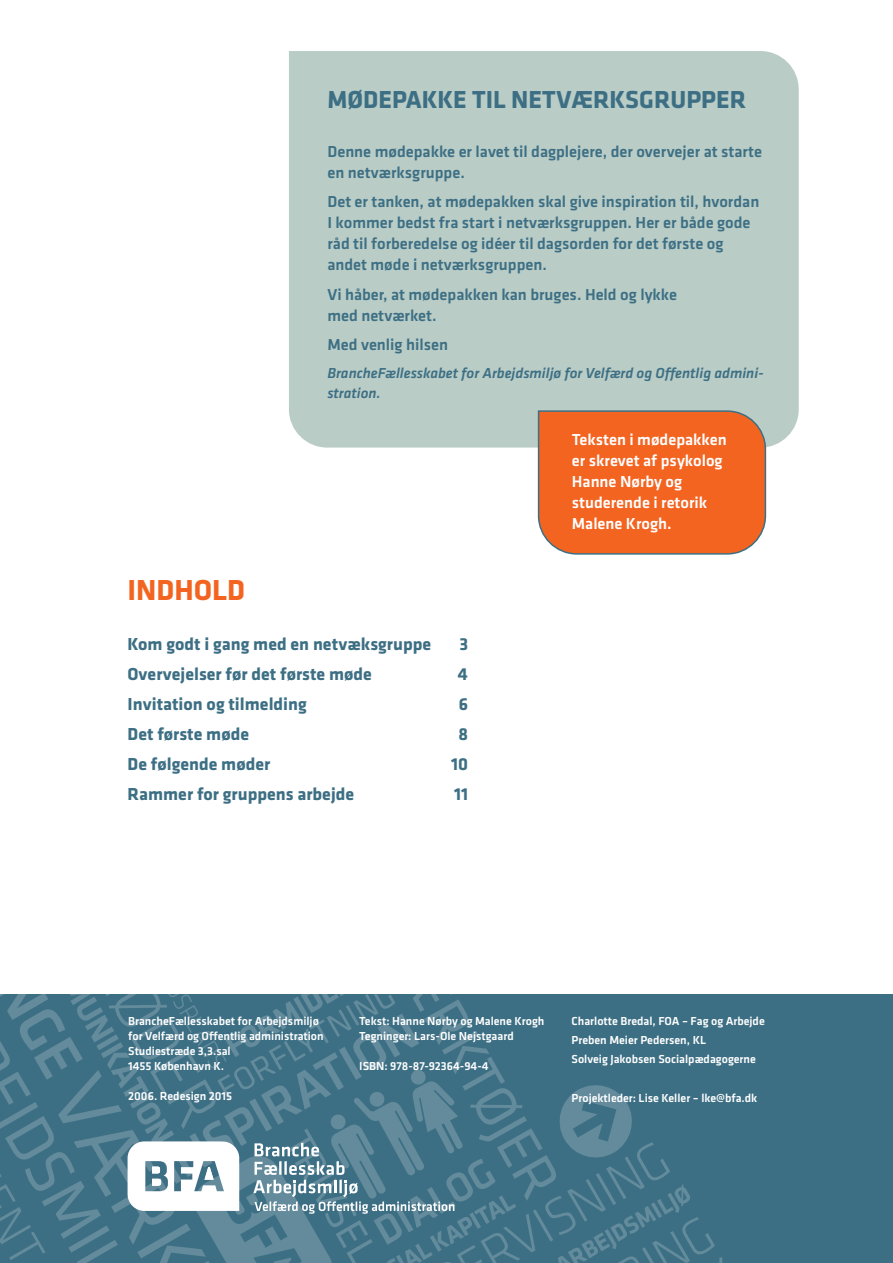
<style>
.page{position:relative;width:893px;height:1263px;background:#fff}
.page>*{position:absolute;margin:0;border:0;box-sizing:border-box;transform-origin:0 0}
.BAR_Brød{font:700 30px "Klavika";color:#f36421}
.BAR_Brød-2{font:700 25.5px "Klavika";color:#3d6f84}
.BAR_Brød-3{font:700 18px "Klavika";color:#3d6f84}
.BAR_Brød-4{font:500 16.5px/21px "Klavika";color:#3d6f84}
.BAR_Brød-5{font:500 16.5px/21px "Klavika";color:#fff}
.BAR_Brød-6{font:italic 500 15px/19.5px "Klavika";color:#3d6f84}
.BAR_Brød-7{font:500 12px/15px "Klavika";color:#fff}
</style>
<div class="page">
<div style="left:0;top:995px;width:893px;height:268px;background:#3d6f84"></div>
<div style="left:289px;top:51px;width:510px;height:397px;background:#b9ccc6"></div>
<svg style="left:537px;top:410px;width:230px;height:145px;background:#ec6a2c"></svg>
<svg style="left:0;top:995px;width:723px;height:268px"></svg>
<p class="BAR_Brød-2" style="left:327px;top:81px;width:420px">MØDEPAKKE TIL NETVÆRKSGRUPPER</p>
<p class="BAR_Brød-4" style="left:327px;top:140px;width:436px">Denne mødepakke er lavet til dagplejere, der overvejer at starte en netværksgruppe.</p>
<p class="BAR_Brød-4" style="left:327px;top:191px;width:433px">Det er tanken, at mødepakken skal give inspiration til, hvordan I kommer bedst fra start i netværksgruppen. Her er både gode råd til forberedelse og idéer til dagsorden for det første og andet møde i netværksgruppen.</p>
<p class="BAR_Brød-4" style="left:327px;top:283px;width:351px">Vi håber, at mødepakken kan bruges. Held og lykke med netværket.</p>
<p class="BAR_Brød-4" style="left:327px;top:334px;width:122px">Med venlig hilsen</p>
<p class="BAR_Brød-6" style="left:327px;top:363px;width:438px">BrancheFællesskabet for Arbejdsmiljø for Velfærd og Offentlig admini&shy;stration.</p>
<p class="BAR_Brød-5" style="left:572px;top:428px;width:156px">Teksten i mødepakken er skrevet af psykolog<br>Hanne Nørby og studerende i retorik<br>Malene Krogh.</p>
<p class="BAR_Brød" style="left:128px;top:568px;width:119px">INDHOLD</p>
<p class="BAR_Brød-3" style="left:128px;top:631px;width:305px">Kom godt i gang med en netvæksgruppe</p>
<p class="BAR_Brød-3" style="left:459px;top:631px;width:10px">3</p>
<p class="BAR_Brød-3" style="left:128px;top:661px;width:246px">Overvejelser før det første møde</p>
<p class="BAR_Brød-3" style="left:458px;top:661px;width:12px">4</p>
<p class="BAR_Brød-3" style="left:128px;top:691px;width:181px">Invitation og tilmelding</p>
<p class="BAR_Brød-3" style="left:459px;top:691px;width:11px">6</p>
<p class="BAR_Brød-3" style="left:128px;top:721px;width:123px">Det første møde</p>
<p class="BAR_Brød-3" style="left:458px;top:721px;width:11px">8</p>
<p class="BAR_Brød-3" style="left:128px;top:751px;width:144px">De følgende møder</p>
<p class="BAR_Brød-3" style="left:451px;top:751px;width:18px">10</p>
<p class="BAR_Brød-3" style="left:128px;top:781px;width:228px">Rammer for gruppens arbejde</p>
<p class="BAR_Brød-3" style="left:454px;top:781px;width:16px">11</p>
<p class="BAR_Brød-7" style="left:128px;top:1013px;width:197px">BrancheFællesskabet for Arbejdsmiljø for Velfærd og Offentlig administration</p>
<p class="BAR_Brød-7" style="left:128px;top:1043px;width:104px">Studiestræde 3,3.sal</p>
<p class="BAR_Brød-7" style="left:128px;top:1058px;width:97px">1455 København K.</p>
<p class="BAR_Brød-7" style="left:128px;top:1088px;width:106px">2006. Redesign 2015</p>
<p class="BAR_Brød-7" style="left:359px;top:1013px;width:187px">Tekst: Hanne Nørby og Malene Krogh<br>Tegninger: Lars-Ole Nejstgaard</p>
<p class="BAR_Brød-7" style="left:359px;top:1058px;width:131px">ISBN: 978-87-92364-94-4</p>
<p class="BAR_Brød-7" style="left:571px;top:1013px;width:195px">Charlotte Bredal, FOA – Fag og Arbejde</p>
<p class="BAR_Brød-7" style="left:571px;top:1032px;width:136px">Preben Meier Pedersen, KL</p>
<p class="BAR_Brød-7" style="left:571px;top:1051px;width:186px">Solveig Jakobsen Socialpædagogerne</p>
<p class="BAR_Brød-7" style="left:571px;top:1090px;width:187px">Projektleder: Lise Keller – lke@bfa.dk</p>
</div>
